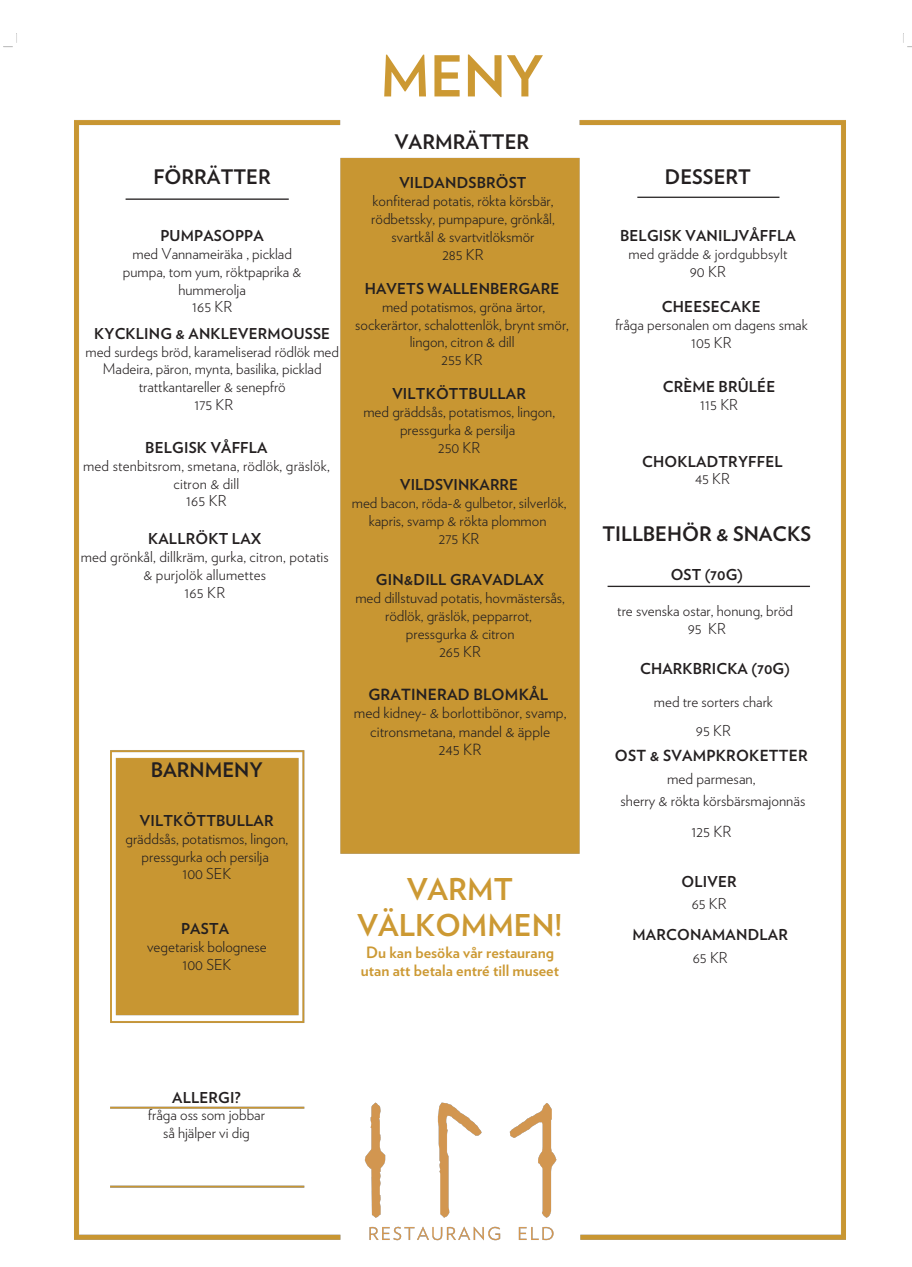
<style>
.page{position:relative;width:912px;height:1267px;background:#fff}
.page>*{position:absolute;margin:0;border:0;box-sizing:border-box;transform-origin:0 0}
.t1{font:700 56.25px "Verlag";color:#c93}
.t2{font:700 30px/35.6px "Verlag";color:#c93;text-align:center}
.t3{font:700 20px "Verlag";color:#231f20}
.t4{font:700 15.62px/18.2px "Verlag";color:#c93;text-align:center}
.t5{font:300 15.38px/18.2px "Verlag";color:#231f20;text-align:center}
.t6{font:700 15.38px "Verlag";letter-spacing:.01em;color:#231f20}
.t7{font:300 15.25px "Verlag";color:#231f20}
.t8{font:700 15.25px/22.8px "Verlag";letter-spacing:.015em;color:#231f20;text-align:center}
.t9{font:300 15px/17.8px "Verlag";color:#231f20;text-align:center}
.t10{font:700 15px/22.5px "Verlag";letter-spacing:.015em;color:#231f20;text-align:center}
.t11{font:300 14.94px/17.8px "Verlag";color:#231f20;text-align:center}
.t12{font:700 14.94px "Verlag";letter-spacing:.015em;color:#231f20}
.s1{font-weight:300}
</style>
<div class="page">
<img style="left:3px;top:33px;width:909px;height:1208px">
<p class="t3" style="left:153px;top:168px;width:119px">FÖRRÄTTER</p>
<p class="t10" style="left:160px;top:225px;width:105px">PUMPASOPPA</p>
<p class="t9" style="left:123px;top:245px;width:180px">med Vannameiräka , picklad pumpa, tom yum, röktpaprika &amp; hummerolja</p>
<p class="t9" style="left:192px;top:299px;width:41px">165 KR</p>
<p class="t12" style="left:94px;top:327px;width:237px">KYCKLING &amp; ANKLEVERMOUSSE</p>
<p class="t11" style="left:85px;top:343px;width:255px">med surdegs bröd, karameliserad rödlök med<br>Madeira, päron, mynta, basilika, picklad trattkantareller &amp; senepfrö</p>
<h3 class="t11" style="left:194px;top:396px;width:40px">175 KR</h3>
<p class="t10" style="left:145px;top:437px;width:124px">BELGISK VÅFFLA</p>
<p class="t9" style="left:83px;top:457px;width:248px">med stenbitsrom, smetana, rödlök, gräslök, citron &amp; dill</p>
<h3 class="t9" style="left:186px;top:493px;width:42px">165 KR</h3>
<p class="t10" style="left:148px;top:528px;width:115px">KALLRÖKT LAX</p>
<p class="t9" style="left:81px;top:548px;width:250px">med grönkål, dillkräm, gurka, citron, potatis &amp; purjolök allumettes</p>
<p class="t9" style="left:184px;top:584px;width:42px">165 KR</p>
<p class="t3" style="left:151px;top:761px;width:113px">BARNMENY</p>
<p class="t10" style="left:140px;top:810px;width:135px">VILTKÖTTBULLAR</p>
<p class="t9" style="left:125px;top:830px;width:164px">gräddsås, potatismos, lingon, pressgurka och persilja</p>
<p class="t9" style="left:182px;top:865px;width:50px">100 SEK</p>
<p class="t10" style="left:181px;top:918px;width:50px">PASTA</p>
<p class="t9" style="left:147px;top:938px;width:121px">vegetarisk bolognese<br>100 SEK</p>
<p class="t1" style="left:380px;top:51px;width:165px">MENY</p>
<h2 class="t3" style="left:395px;top:133px;width:136px">VARMRÄTTER</h2>
<h3 class="t10" style="left:399px;top:173px;width:129px">VILDANDSBRÖST</h3>
<h2 class="t9" style="left:371px;top:193px;width:185px">konfiterad potatis, rökta körsbär, rödbetssky, pumpapure, grönkål, svartkål &amp; svartvitlöksmör</h2>
<h3 class="t9" style="left:442px;top:246px;width:43px">285 KR</h3>
<p class="t10" style="left:365px;top:278px;width:196px">HAVETS WALLENBERGARE</p>
<p class="t9" style="left:355px;top:298px;width:215px">med potatismos, gröna ärtor, sockerärtor, schalottenlök, brynt smör, lingon, citron &amp; dill</p>
<p class="t9" style="left:441px;top:352px;width:43px">255 KR</p>
<p class="t10" style="left:392px;top:383px;width:135px">VILTKÖTTBULLAR</p>
<p class="t9" style="left:363px;top:403px;width:193px">med gräddsås, potatismos, lingon, pressgurka &amp; persilja</p>
<p class="t9" style="left:438px;top:439px;width:44px">250 KR</p>
<p class="t10" style="left:400px;top:474px;width:119px">VILDSVINKARRE</p>
<p class="t9" style="left:352px;top:494px;width:216px">med bacon, röda-&amp; gulbetor, silverlök, kapris, svamp &amp; rökta plommon</p>
<p class="t9" style="left:439px;top:530px;width:42px">275 KR</p>
<p class="t10" style="left:376px;top:569px;width:170px">GIN&amp;DILL GRAVADLAX</p>
<p class="t9" style="left:355px;top:589px;width:211px">med dillstuvad potatis, hovmästersås, rödlök, gräslök, pepparrot,</p>
<p class="t9" style="left:406px;top:625px;width:110px">pressgurka &amp; citron</p>
<p class="t9" style="left:439px;top:643px;width:43px">265 KR</p>
<p class="t6" style="left:368px;top:687px;width:181px">GRATINERAD BLOMKÅL</p>
<h3 class="t5" style="left:354px;top:704px;width:214px">med kidney- &amp; borlottibönor, svamp, citronsmetana, mandel &amp; äpple</h3>
<h3 class="t5" style="left:439px;top:741px;width:44px">245 KR</h3>
<h2 class="t2" style="left:358px;top:873px;width:206px">VARMT<br>VÄLKOMMEN!</h2>
<p class="t4" style="left:361px;top:944px;width:199px">Du kan besöka vår restaurang utan att betala entré till museet</p>
<p class="t3" style="left:665px;top:168px;width:88px">DESSERT</p>
<p class="t10" style="left:620px;top:225px;width:177px">BELGISK VANILJVÅFFLA</p>
<p class="t9" style="left:628px;top:245px;width:160px">med grädde &amp; jordgubbsylt</p>
<p class="t9" style="left:690px;top:263px;width:38px">90 KR</p>
<p class="t10" style="left:662px;top:296px;width:100px">CHEESECAKE</p>
<p class="t9" style="left:615px;top:316px;width:194px">fråga personalen om dagens smak</p>
<p class="t9" style="left:691px;top:334px;width:42px">105 KR</p>
<h3 class="t10" style="left:663px;top:378px;width:114px;line-height:17.8px">CRÈME BRÛLÉE<br><span class="s1">115 KR</span></h3>
<p class="t10" style="left:642px;top:453px;width:142px;line-height:17.8px">CHOKLADTRYFFEL<br><span class="s1">45 KR</span></p>
<h1 class="t3" style="left:602px;top:525px;width:210px">TILLBEHÖR &amp; SNACKS</h1>
<h2 class="t10" style="left:671px;top:564px;width:74px">OST (70G)</h2>
<p class="t9" style="left:617px;top:602px;width:177px">tre svenska ostar, honung, bröd</p>
<p class="t9" style="left:688px;top:620px;width:40px">95 KR</p>
<h2 class="t10" style="left:640px;top:658px;width:151px">CHARKBRICKA (70G)</h2>
<p class="t9" style="left:654px;top:693px;width:121px">med tre sorters chark</p>
<p class="t9" style="left:696px;top:722px;width:36px">95 KR</p>
<p class="t8" style="left:615px;top:744px;width:194px">OST &amp; SVAMPKROKETTER <span class="s1">med parmesan,</span></p>
<p class="t7" style="left:620px;top:794px;width:186px">sherry &amp; rökta körsbärsmajonnäs</p>
<p class="t7" style="left:691px;top:824px;width:41px">125 KR</p>
<p class="t10" style="left:681px;top:870px;width:57px">OLIVER<br><span class="s1">65 KR</span></p>
<p class="t10" style="left:632px;top:924px;width:157px">MARCONAMANDLAR<br><span class="s1">65 KR</span></p>
<p class="t10" style="left:172px;top:1086px;width:70px">ALLERGI?</p>
<p class="t9" style="left:148px;top:1106px;width:119px">fråga oss som jobbar så hjälper vi dig</p>
</div>
